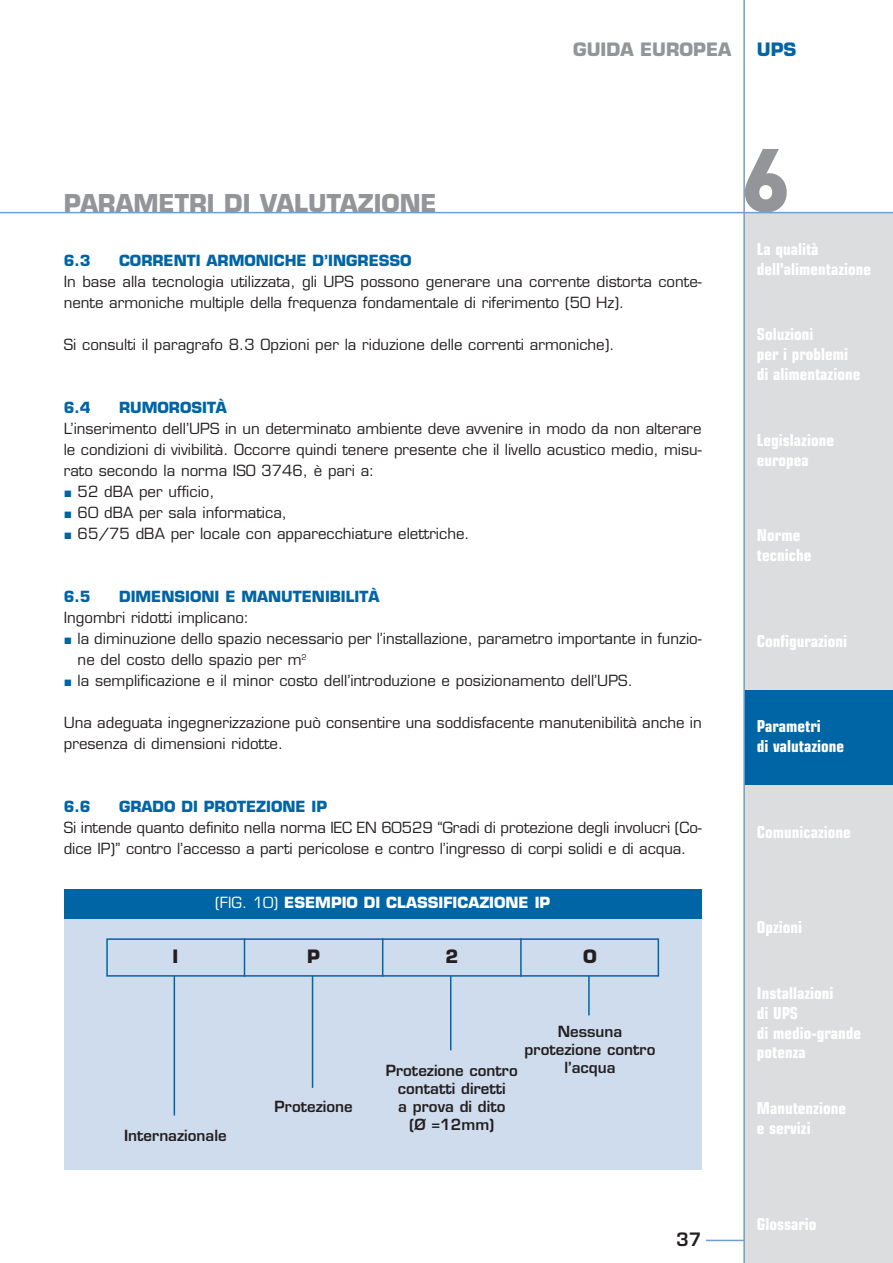
<style>
.page{position:relative;width:893px;height:1263px;background:#fff}
.page>*{position:absolute;margin:0;border:0;box-sizing:border-box;transform-origin:0 0}
.t1{font:900 88.5px "DIN";color:#939598}
.t2{font:700 24px "Eurostile";color:#939598}
.t3{font:700 18px "Eurostile";color:#939598}
.t4{font:700 18px "Eurostile";color:#231f20}
.t5{font:700 18px "Eurostile";color:#0065a4}
.t6{font:600 18px "Eurostile";color:#231f20}
.t7{font:700 condensed 16.5px/19.8px "Eurostile";color:#fff}
.t8{font:15px/21px "Eurostile";color:#231f20}
.t9{font:600 15px/18px "Eurostile";color:#231f20;text-align:center}
.t10{font:700 15px "Eurostile";color:#0065a4}
.t11{font:700 15px "Eurostile";color:#fff}
.s1{font-weight:400}
</style>
<div class="page">
<div style="left:744px;top:213px;width:149px;height:95px;background:#dcdddf"></div>
<div style="left:744px;top:308px;width:149px;height:96px;background:#dcdddf"></div>
<div style="left:744px;top:404px;width:149px;height:95px;background:#dcdddf"></div>
<div style="left:744px;top:499px;width:149px;height:96px;background:#dcdddf"></div>
<div style="left:744px;top:595px;width:149px;height:95px;background:#dcdddf"></div>
<div style="left:744px;top:690px;width:149px;height:95px;background:#0065a4"></div>
<div style="left:744px;top:785px;width:149px;height:96px;background:#dcdddf"></div>
<div style="left:744px;top:881px;width:149px;height:95px;background:#dcdddf"></div>
<div style="left:744px;top:976px;width:149px;height:96px;background:#dcdddf"></div>
<div style="left:744px;top:1072px;width:149px;height:95px;background:#dcdddf"></div>
<div style="left:744px;top:1167px;width:149px;height:96px;background:#dcdddf"></div>
<hr style="left:0;top:212px;width:893px;height:1px;background:#729eca">
<hr style="left:743px;top:0;width:2px;height:1263px;background:#729eca">
<hr style="left:706px;top:1240px;width:38px;height:1px;background:#729eca">
<div style="left:64px;top:889px;width:638px;height:280px;background:#cfdced"></div>
<div style="left:64px;top:889px;width:638px;height:29px;background:#0065a4"></div>
<hr style="left:174px;top:976px;width:1px;height:139px;background:#0065a4">
<hr style="left:312px;top:976px;width:1px;height:112px;background:#0065a4">
<hr style="left:450px;top:976px;width:1px;height:74px;background:#0065a4">
<hr style="left:588px;top:976px;width:2px;height:39px;background:#0065a4">
<div style="left:106px;top:938px;width:553px;height:39px;border:2px solid #0065a4"></div>
<hr style="left:244px;top:938px;width:1px;height:38px;background:#0065a4">
<hr style="left:382px;top:938px;width:1px;height:38px;background:#0065a4">
<hr style="left:520px;top:938px;width:2px;height:38px;background:#0065a4">
<p class="t3" style="left:573px;top:43px;width:160px">GUIDA EUROPEA</p>
<p class="t5" style="left:757px;top:43px;width:41px">UPS</p>
<h2 class="t2" style="left:64px;top:194px;width:375px">PARAMETRI DI VALUTAZIONE</h2>
<p class="t10" style="left:64px;top:255px;width:28px">6.3</p>
<p class="t10" style="left:119px;top:255px;width:294px">CORRENTI ARMONICHE D’INGRESSO</p>
<p class="t8" style="left:64px;top:273px;width:639px">In base alla tecnologia utilizzata, gli UPS possono generare una corrente distorta conte&shy;nente armoniche multiple della frequenza fondamentale di riferimento (50 Hz).</p>
<p class="t8" style="left:64px;top:336px;width:552px">Si consulti il paragrafo 8.3 Opzioni per la riduzione delle correnti armoniche).</p>
<p class="t10" style="left:64px;top:402px;width:28px">6.4</p>
<p class="t10" style="left:119px;top:402px;width:109px">RUMOROSITÀ</p>
<p class="t8" style="left:64px;top:420px;width:639px">L’inserimento dell’UPS in un determinato ambiente deve avvenire in modo da non alterare</p>
<p class="t8" style="left:64px;top:441px;width:639px">le condizioni di vivibilità. Occorre quindi tenere presente che il livello acustico medio, misu-</p>
<p class="t8" style="left:64px;top:462px;width:312px">rato secondo la norma ISO 3746, è pari a:</p>
<p class="t8" style="left:78px;top:483px;width:138px">52 dBA per ufficio,</p>
<p class="t8" style="left:78px;top:504px;width:211px">60 dBA per sala informatica,</p>
<p class="t8" style="left:78px;top:525px;width:394px">65/75 dBA per locale con apparecchiature elettriche.</p>
<p class="t10" style="left:64px;top:591px;width:28px">6.5</p>
<p class="t10" style="left:119px;top:591px;width:262px">DIMENSIONI E MANUTENIBILITÀ</p>
<p class="t8" style="left:78px;top:609px;width:626px;text-indent:-14px">Ingombri ridotti implicano:<br>la diminuzione dello spazio necessario per l’installazione, parametro importante in funzio&shy;ne del costo dello spazio per m<sup>2<br></sup>la semplificazione e il minor costo dell’introduzione e posizionamento dell’UPS.</p>
<p class="t8" style="left:64px;top:714px;width:639px">Una adeguata ingegnerizzazione può consentire una soddisfacente manutenibilità anche in presenza di dimensioni ridotte.</p>
<p class="t10" style="left:64px;top:801px;width:28px">6.6</p>
<p class="t10" style="left:119px;top:801px;width:210px">GRADO DI PROTEZIONE IP</p>
<p class="t8" style="left:64px;top:819px;width:639px">Si intende quanto definito nella norma IEC EN 60529 “Gradi di protezione degli involucri (Co&shy;dice IP)” contro l’accesso a parti pericolose e contro l’ingresso di corpi solidi e di acqua.</p>
<p class="t11" style="left:215px;top:896px;width:336px"><span class="s1">(FIG. 10)</span> ESEMPIO DI CLASSIFICAZIONE IP</p>
<p class="t4" style="left:172px;top:949px;width:7px">I</p>
<p class="t4" style="left:307px;top:949px;width:14px">P</p>
<p class="t4" style="left:445px;top:949px;width:14px">2</p>
<p class="t4" style="left:583px;top:949px;width:15px">O</p>
<p class="t9" style="left:124px;top:1128px;width:104px">Internazionale</p>
<p class="t9" style="left:275px;top:1099px;width:80px">Protezione</p>
<p class="t9" style="left:386px;top:1063px;width:134px">Protezione contro contatti diretti<br>a prova di dito<br>(Ø =12mm)</p>
<p class="t9" style="left:525px;top:1024px;width:132px">Nessuna protezione contro l’acqua</p>
<p class="t6" style="left:676px;top:1232px;width:27px">37</p>
<h1 class="t1" style="left:741px;top:130px;width:51px">6</h1>
<p class="t7" style="left:757px;top:240px;width:116px">La qualità dell’alimentazione</p>
<p class="t7" style="left:757px;top:326px;width:105px">Soluzioni<br>per i problemi di alimentazione</p>
<p class="t7" style="left:757px;top:431px;width:79px">Legislazione europea</p>
<p class="t7" style="left:757px;top:527px;width:56px">Norme tecniche</p>
<p class="t7" style="left:757px;top:632px;width:92px">Configurazioni</p>
<p class="t7" style="left:757px;top:718px;width:89px">Parametri<br>di valutazione</p>
<p class="t7" style="left:757px;top:823px;width:95px">Comunicazione</p>
<p class="t7" style="left:757px;top:919px;width:47px">Opzioni</p>
<p class="t7" style="left:757px;top:984px;width:106px">Installazioni<br>di UPS<br>di medio-grande potenza</p>
<p class="t7" style="left:757px;top:1100px;width:91px">Manutenzione e servizi</p>
<p class="t7" style="left:757px;top:1216px;width:61px">Glossario</p>
</div>
